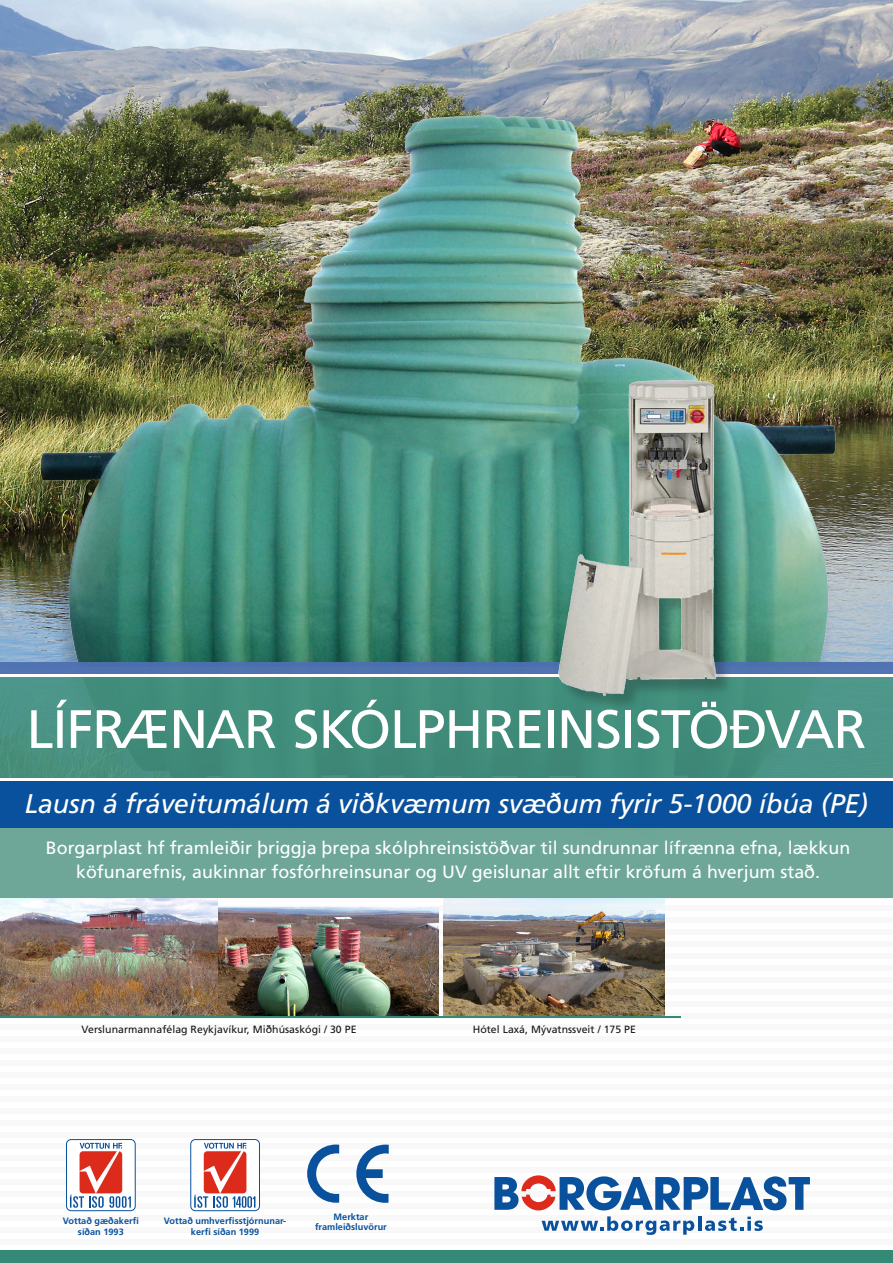
<style>
.page{position:relative;width:893px;height:1263px;background:#fff}
.page>*{position:absolute;margin:0;border:0;box-sizing:border-box;transform-origin:0 0}
.t1{font:54px "Frutiger";letter-spacing:-.02em;color:#fff}
.t2{font:italic 27px "Frutiger";letter-spacing:-.005em;color:#fff}
.t3{font:17.85px/24px "Frutiger";color:#fff;text-align:center}
.t4{font:10.5px "Frutiger";letter-spacing:.005em;color:#131413}
.t5{font:700 9.15px/10.2px "Frutiger";color:#09519c;text-align:center}
</style>
<div class="page">
<div style="left:0;top:1239px;width:893px;height:6px;background:#f8f8f8"></div>
<div style="left:0;top:1227px;width:893px;height:6px;background:#f8f8f8"></div>
<div style="left:0;top:1215px;width:893px;height:6px;background:#f8f8f8"></div>
<div style="left:0;top:1203px;width:893px;height:6px;background:#f8f8f8"></div>
<div style="left:0;top:1191px;width:893px;height:6px;background:#f8f8f8"></div>
<div style="left:0;top:1179px;width:893px;height:6px;background:#f8f8f8"></div>
<div style="left:0;top:1167px;width:893px;height:6px;background:#f8f8f8"></div>
<div style="left:0;top:1155px;width:893px;height:6px;background:#f8f8f8"></div>
<div style="left:0;top:1143px;width:893px;height:6px;background:#f8f8f8"></div>
<div style="left:0;top:1131px;width:893px;height:6px;background:#f8f8f8"></div>
<div style="left:0;top:1120px;width:893px;height:5px;background:#f8f8f8"></div>
<div style="left:0;top:1108px;width:893px;height:6px;background:#f8f8f8"></div>
<div style="left:0;top:1096px;width:893px;height:6px;background:#f8f8f8"></div>
<div style="left:0;top:1084px;width:893px;height:6px;background:#f8f8f8"></div>
<div style="left:0;top:1072px;width:893px;height:6px;background:#f8f8f8"></div>
<div style="left:0;top:1060px;width:893px;height:6px;background:#f8f8f8"></div>
<div style="left:0;top:1048px;width:893px;height:6px;background:#f8f8f8"></div>
<div style="left:0;top:1036px;width:893px;height:6px;background:#f8f8f8"></div>
<div style="left:0;top:1024px;width:893px;height:6px;background:#f8f8f8"></div>
<div style="left:0;top:1012px;width:893px;height:6px;background:#f8f8f8"></div>
<div style="left:0;top:1000px;width:893px;height:6px;background:#f8f8f8"></div>
<div style="left:0;top:989px;width:893px;height:6px;background:#f8f8f8"></div>
<div style="left:0;top:977px;width:893px;height:6px;background:#f8f8f8"></div>
<div style="left:0;top:965px;width:893px;height:6px;background:#f8f8f8"></div>
<div style="left:0;top:953px;width:893px;height:6px;background:#f8f8f8"></div>
<div style="left:0;top:941px;width:893px;height:6px;background:#f8f8f8"></div>
<div style="left:0;top:929px;width:893px;height:6px;background:#f8f8f8"></div>
<div style="left:0;top:917px;width:893px;height:6px;background:#f8f8f8"></div>
<div style="left:0;top:905px;width:893px;height:6px;background:#f8f8f8"></div>
<div style="left:0;top:893px;width:893px;height:6px;background:#6ea798"></div>
<img style="left:0;top:0;width:893px;height:662px">
<img style="left:29px;top:104px;width:818px;height:558px">
<div style="left:0;top:1250px;width:893px;height:13px;background:#348a76"></div>
<div style="left:0;top:677px;width:893px;height:104px;background:linear-gradient(to right,#428d7b,#45907f)"></div>
<img style="left:444px;top:898px;width:221px;height:118px">
<img style="left:217px;top:898px;width:221px;height:118px">
<img style="left:0;top:898px;width:217px;height:118px">
<hr style="left:0;top:1016px;width:680px;height:2px;background:#348a76">
<svg style="left:541px;top:1216px;width:153px;height:19px"></svg>
<hr style="left:698px;top:1216px;width:3px;height:15px;background:#09519c">
<svg style="left:705px;top:1216px;width:58px;height:15px"></svg>
<svg style="left:494px;top:1175px;width:316px;height:35px"></svg>
<div style="left:0;top:828px;width:893px;height:69px;background:#6ea798"></div>
<div style="left:0;top:781px;width:893px;height:47px;background:#09519c"></div>
<div style="left:0;top:662px;width:893px;height:15px;background:#4e70b1"></div>
<hr style="left:0;top:674px;width:893px;height:3px;background:#fff">
<hr style="left:0;top:778px;width:893px;height:3px;background:#fff">
<div style="left:66px;top:1139px;width:69px;height:72px;background:#fff;border-radius:5px"></div>
<div style="left:66px;top:1139px;width:70px;height:72px;border:1px solid #09519c;border-radius:5px"></div>
<svg style="left:70px;top:1143px;width:61px;height:65px"></svg>
<div style="left:191px;top:1139px;width:68px;height:72px;background:#fff;border-radius:5px"></div>
<div style="left:190px;top:1139px;width:70px;height:72px;border:1px solid #09519c;border-radius:5px"></div>
<svg style="left:194px;top:1143px;width:61px;height:65px"></svg>
<svg style="left:356px;top:1144px;width:33px;height:59px"></svg>
<svg style="left:307px;top:1144px;width:32px;height:59px"></svg>
<div style="left:561px;top:383px;width:173px;height:331px;background:#131413;opacity:.26"></div>
<img style="left:548px;top:367px;width:199px;height:331px">
<h1 class="t1" style="left:27px;top:697px;width:841px">LÍFRÆNAR SKÓLPHREINSISTÖÐVAR</h1>
<h2 class="t2" style="left:25px;top:788px;width:845px">Lausn á fráveitumálum á viðkvæmum svæðum fyrir 5-1000 íbúa (PE)</h2>
<p class="t3" style="left:46px;top:836px;width:806px">Borgarplast hf framleiðir þriggja þrepa skólphreinsistöðvar til sundrunnar lífrænna efna, lækkun köfunarefnis, aukinnar fosfórhreinsunar og UV geislunar allt eftir kröfum á hverjum stað.</p>
<p class="t4" style="left:81px;top:1024px;width:277px">Verslunarmannafélag Reykjavíkur, Miðhúsaskógi / 30 PE</p>
<p class="t4" style="left:473px;top:1024px;width:165px">Hótel Laxá, Mývatnssveit / 175 PE</p>
<p class="t5" style="left:63px;top:1216px;width:77px">Vottað gæðakerfi síðan 1993</p>
<p class="t5" style="left:164px;top:1216px;width:124px">Vottað umhverfisstjórnunar&shy;kerfi síðan 1999</p>
<p class="t5" style="left:315px;top:1211px;width:73px">Merktar framleiðsluvörur</p>
</div>
